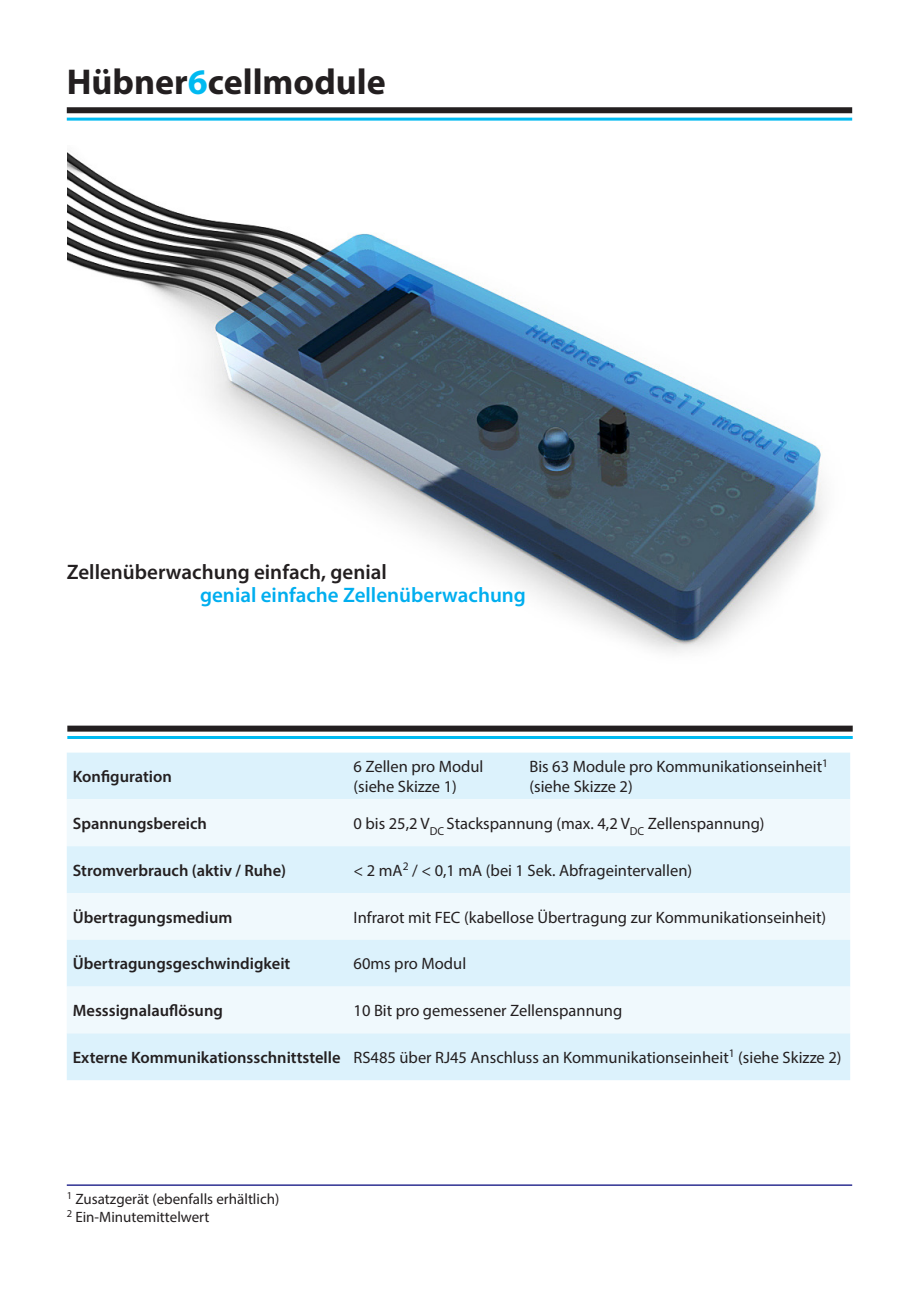
<style>
.page{position:relative;width:919px;height:1289px;background:#fff}
.page>*{position:absolute;margin:0;border:0;box-sizing:border-box;transform-origin:0 0}
.t1{font:700 36px "Myriad Pro";color:#231f20}
.t2{font:600 21px "Myriad Pro";color:#231f20}
.t3{font:600 21px "Myriad Pro";color:#00aeef}
.t4{font:16.5px/19.8px "Myriad Pro";color:#231f20}
.t5{font:600 16.5px "Myriad Pro";color:#231f20}
.t6{font:15px "Myriad Pro";color:#231f20}
.s1{color:#00baf1}
</style>
<div class="page">
<div style="left:67px;top:107px;width:785px;height:6px;background:#231f20"></div>
<hr style="left:67px;top:118px;width:785px;height:3px;background:#00baf1">
<img style="left:67px;top:152px;width:757px;height:501px">
<svg style="left:67px;top:752px;width:783px;height:328px"></svg>
<div style="left:67px;top:725px;width:785px;height:6px;background:#231f20"></div>
<hr style="left:67px;top:736px;width:785px;height:3px;background:#00baf1">
<hr style="left:67px;top:1184px;width:785px;height:1px;background:#2e3092">
<p class="t1" style="left:67px;top:58px;width:320px">Hübner<span class="s1">6</span>cellmodule</p>
<p class="t2" style="left:67px;top:559px;width:321px">Zellenüberwachung einfach, genial</p>
<p class="t3" style="left:200px;top:581px;width:327px">genial einfache Zellenüberwachung</p>
<p class="t5" style="left:73px;top:766px;width:101px">Konfiguration</p>
<p class="t4" style="left:353px;top:756px;width:131px">6 Zellen pro Modul</p>
<p class="t4" style="left:353px;top:776px;width:105px">(siehe Skizze 1)</p>
<p class="t4" style="left:529px;top:756px;width:300px">Bis 63 Module pro Kommunikationseinheit<sup>1 </sup>(siehe Skizze 2)</p>
<p class="t5" style="left:73px;top:813px;width:136px">Spannungsbereich</p>
<p class="t4" style="left:353px;top:813px;width:412px">0 bis 25,2 V<sub>DC</sub> Stackspannung (max. 4,2 V<sub>DC</sub> Zellenspannung)</p>
<p class="t5" style="left:73px;top:859px;width:215px">Stromverbrauch (aktiv / Ruhe)</p>
<p class="t4" style="left:353px;top:860px;width:340px">&lt; 2 mA<sup>2</sup> / &lt; 0,1 mA (bei 1 Sek. Abfrageintervallen)</p>
<p class="t5" style="left:73px;top:906px;width:161px">Übertragungsmedium</p>
<p class="t4" style="left:353px;top:906px;width:474px">Infrarot mit FEC (kabellose Übertragung zur Kommunikationseinheit)</p>
<p class="t5" style="left:73px;top:953px;width:219px">Übertragungsgeschwindigkeit</p>
<p class="t4" style="left:353px;top:953px;width:114px">60ms pro Modul</p>
<p class="t5" style="left:73px;top:1000px;width:152px">Messsignalauflösung</p>
<p class="t4" style="left:353px;top:1000px;width:270px">10 Bit pro gemessener Zellenspannung</p>
<p class="t5" style="left:73px;top:1046px;width:269px">Externe Kommunikationsschnittstelle</p>
<p class="t4" style="left:353px;top:1047px;width:489px">RS485 über RJ45 Anschluss an Kommunikationseinheit<sup>1</sup> (siehe Skizze 2)</p>
<p class="t6" style="left:67px;top:1189px;width:214px"><sup>1</sup> Zusatzgerät (ebenfalls erhältlich)</p>
<p class="t6" style="left:67px;top:1207px;width:144px"><sup>2</sup> Ein-Minutemittelwert</p>
</div>
